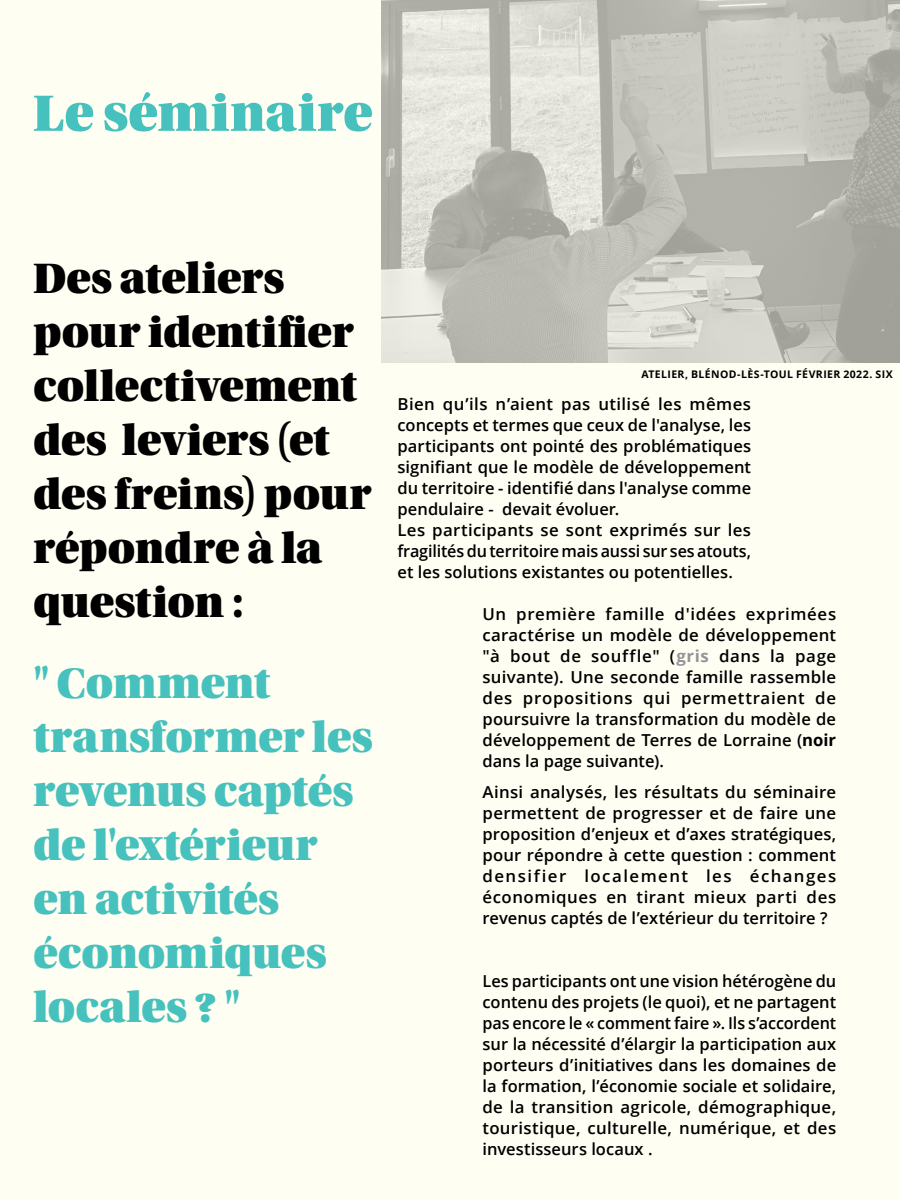
<style>
.page{position:relative;width:900px;height:1200px;background:#fffef2}
.page>*{position:absolute;margin:0;border:0;box-sizing:border-box;transform-origin:0 0}
.Accroche{font:54px "Utopia Std Black Headline";letter-spacing:.005em;color:#47c1bd}
.Accroche-2{font:45px/54px "Utopia Std Black Headline";letter-spacing:-.005em;color:#000}
.Accroche-3{font:45px/54px "Utopia Std Black Headline";letter-spacing:-.005em;color:#47c1bd}
.Corps_de_texte_-_Pas{font:600 16.5px/21px "Open Sans";letter-spacing:.005em;color:#000;text-align:justify}
.Légende_Numérotation{font:700 10.5px "Open Sans";letter-spacing:.035em;color:#000}
.s1{font-weight:700;color:#939598}
.s2{font-weight:700}
</style>
<div class="page">
<img style="left:381px;top:0;width:519px;height:363px">
<p class="Accroche" style="left:33px;top:85px;width:341px">Le séminaire</p>
<p class="Accroche-2" style="left:33px;top:252px;width:340px">Des ateliers pour identifier collectivement des leviers (et des freins) pour répondre à la question :</p>
<p class="Accroche-3" style="left:33px;top:657px;width:341px">" Comment transformer les revenus captés de l'extérieur en activités économiques locales ? "</p>
<p class="Légende_Numérotation" style="left:641px;top:367px;width:253px">ATELIER, BLÉNOD-LÈS-TOUL FÉVRIER 2022. SIX</p>
<p class="Corps_de_texte_-_Pas" style="left:398px;top:393px;width:355px">Bien qu’ils n’aient pas utilisé les mêmes concepts et termes que ceux de l'analyse, les participants ont pointé des problématiques signifiant que le modèle de développement du territoire - identifié dans l'analyse comme pendulaire - devait évoluer.</p>
<p class="Corps_de_texte_-_Pas" style="left:398px;top:519px;width:355px">Les participants se sont exprimés sur les fragilités du territoire mais aussi sur ses atouts, et les solutions existantes ou potentielles.</p>
<p class="Corps_de_texte_-_Pas" style="left:483px;top:603px;width:355px">Un première famille d'idées exprimées caractérise un modèle de développement "à bout de souffle" (<span class="s1">gris</span> dans la page suivante). Une seconde famille rassemble des propositions qui permettraient de poursuivre la transformation du modèle de développement de Terres de Lorraine (<span class="s2">noir </span>dans la page suivante).</p>
<p class="Corps_de_texte_-_Pas" style="left:483px;top:781px;width:355px">Ainsi analysés, les résultats du séminaire permettent de progresser et de faire une proposition d’enjeux et d’axes stratégiques, pour répondre à cette question : comment densifier localement les échanges économiques en tirant mieux parti des revenus captés de l’extérieur du territoire ?</p>
<p class="Corps_de_texte_-_Pas" style="left:483px;top:970px;width:355px">Les participants ont une vision hétérogène du contenu des projets (le quoi), et ne partagent pas encore le « comment faire ». Ils s’accordent sur la nécessité d’élargir la participation aux porteurs d’initiatives dans les domaines de la formation, l’économie sociale et solidaire, de la transition agricole, démographique, touristique, culturelle, numérique, et des investisseurs locaux .</p>
</div>
